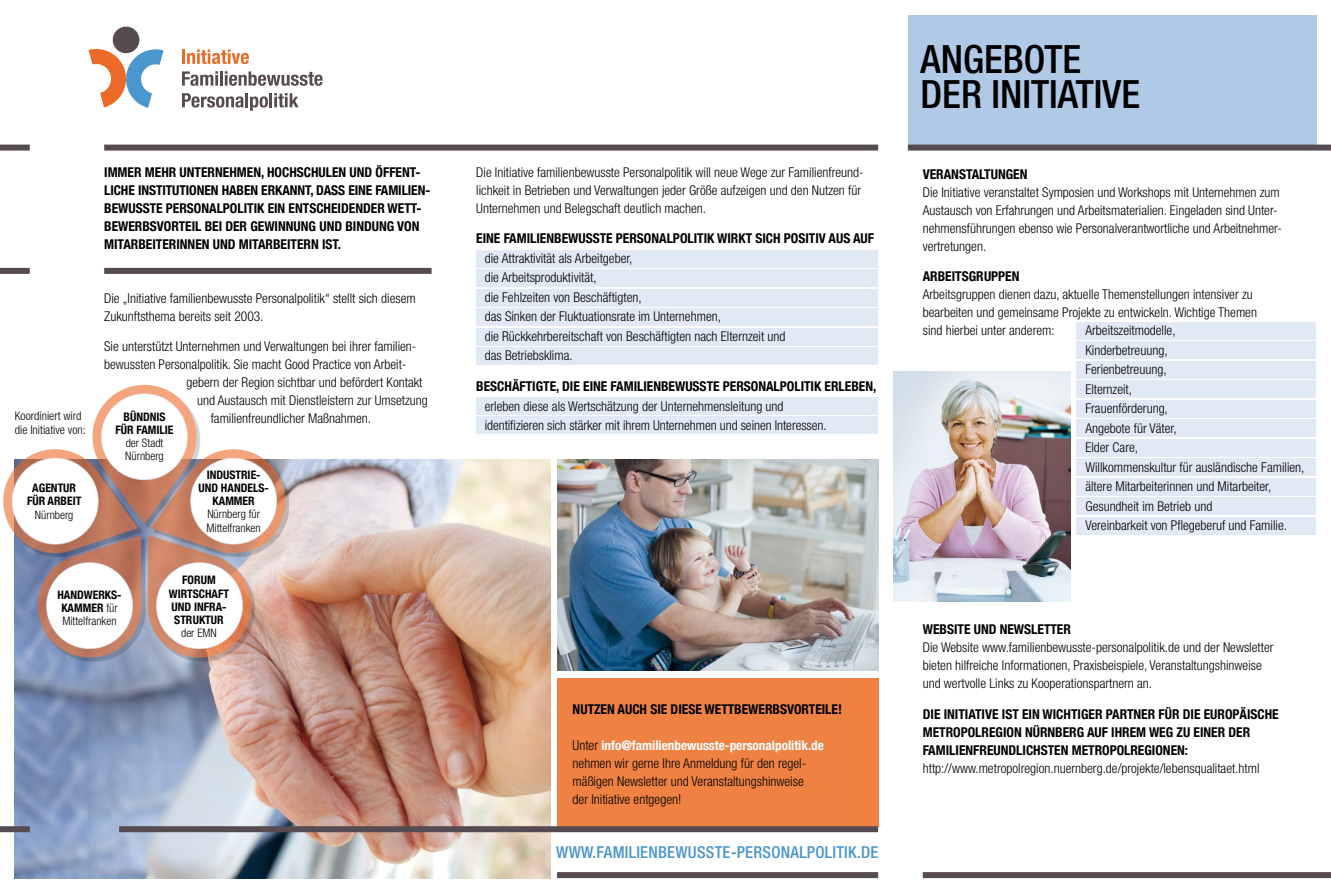
<style>
.page{position:relative;width:1331px;height:893px;background:#fff}
.page>*{position:absolute;margin:0;border:0;box-sizing:border-box;transform-origin:0 0}
.t1{font:500 condensed 39px/34.5px "Helvetica Neue";color:#000}
.t2{font:500 condensed 16.5px "Helvetica Neue";letter-spacing:.015em;color:#4a96cd}
.t3{font:300 condensed 13.5px/19.5px "Helvetica Neue";color:#000}
.t4{font:700 condensed 13.5px/18px "Helvetica Neue";color:#000}
.t5{font:700 condensed 13.2px "Helvetica Neue";color:#fff}
.t6{font:300 condensed 12px/13.5px "Helvetica Neue";color:#000}
.t7{font:700 condensed 11.7px/13.2px "Helvetica Neue";color:#000;text-align:center}
.t8{font:300 condensed 11.7px/13.2px "Helvetica Neue";color:#000}
.s1{font-weight:300}
.s2{font-weight:300;font-size:13.5px;color:#000}
</style>
<div class="page">
<div style="left:476px;top:250px;width:402px;height:17px;background:#e1e9f5"></div>
<div style="left:476px;top:270px;width:402px;height:17px;background:#e1e9f5"></div>
<div style="left:476px;top:309px;width:402px;height:17px;background:#e1e9f5"></div>
<div style="left:476px;top:347px;width:402px;height:17px;background:#e1e9f5"></div>
<div style="left:476px;top:289px;width:402px;height:17px;background:#e1e9f5"></div>
<div style="left:476px;top:328px;width:402px;height:17px;background:#e1e9f5"></div>
<img style="left:15px;top:459px;width:536px;height:419px">
<div style="left:557px;top:678px;width:321px;height:148px;background:#ef8243"></div>
<div style="left:908px;top:15px;width:408px;height:130px;background:#b0c9e6"></div>
<div style="left:1077px;top:322px;width:239px;height:17px;background:#e1e9f5"></div>
<div style="left:1077px;top:342px;width:239px;height:17px;background:#e1e9f5"></div>
<div style="left:1077px;top:381px;width:239px;height:17px;background:#e1e9f5"></div>
<div style="left:1077px;top:420px;width:239px;height:17px;background:#e1e9f5"></div>
<div style="left:1077px;top:498px;width:239px;height:17px;background:#e1e9f5"></div>
<div style="left:1077px;top:361px;width:239px;height:17px;background:#e1e9f5"></div>
<div style="left:1077px;top:400px;width:239px;height:17px;background:#e1e9f5"></div>
<div style="left:1077px;top:439px;width:239px;height:17px;background:#e1e9f5"></div>
<div style="left:1077px;top:478px;width:239px;height:17px;background:#e1e9f5"></div>
<div style="left:1077px;top:459px;width:239px;height:17px;background:#e1e9f5"></div>
<div style="left:1077px;top:517px;width:239px;height:17px;background:#e1e9f5"></div>
<div style="left:476px;top:417px;width:402px;height:17px;background:#e1e9f5"></div>
<div style="left:476px;top:397px;width:402px;height:17px;background:#e1e9f5"></div>
<img style="left:557px;top:459px;width:321px;height:212px">
<img style="left:893px;top:371px;width:177px;height:230px">
<div style="left:104px;top:145px;width:774px;height:6px;background:#574b52"></div>
<div style="left:0;top:145px;width:30px;height:6px;background:#574b52"></div>
<div style="left:908px;top:145px;width:423px;height:6px;background:#574b52"></div>
<div style="left:923px;top:872px;width:408px;height:6px;background:#574b52"></div>
<div style="left:104px;top:268px;width:328px;height:6px;background:#574b52"></div>
<div style="left:0;top:268px;width:30px;height:6px;background:#574b52"></div>
<div style="left:557px;top:872px;width:321px;height:6px;background:#574b52"></div>
<div style="left:119px;top:826px;width:759px;height:6px;background:#574b52"></div>
<div style="left:0;top:826px;width:30px;height:6px;background:#574b52"></div>
<svg style="left:3px;top:384px;width:290px;height:277px"></svg>
<svg style="left:182px;top:93px;width:62px;height:15px"></svg>
<hr style="left:245px;top:93px;width:3px;height:14px;background:#574b52">
<svg style="left:250px;top:93px;width:49px;height:18px"></svg>
<svg style="left:182px;top:71px;width:36px;height:15px"></svg>
<hr style="left:220px;top:71px;width:3px;height:15px;background:#574b52">
<svg style="left:225px;top:71px;width:98px;height:15px"></svg>
<hr style="left:182px;top:50px;width:3px;height:14px;background:#eb6a27">
<svg style="left:187px;top:50px;width:62px;height:14px"></svg>
<svg style="left:89px;top:46px;width:75px;height:62px"></svg>
<div style="left:113px;top:27px;width:26px;height:26px;background:#574b52;border-radius:50%"></div>
<p class="t6" style="left:15px;top:409px;width:72px">Koordiniert wird die Initiative von:</p>
<p class="t7" style="left:27px;top:481px;width:56px">AGENTUR<br>FÜR ARBEIT</p>
<p class="t8" style="left:35px;top:508px;width:40px">Nürnberg</p>
<p class="t4" style="left:104px;top:162px;width:9px">IMMER</p>
<p class="t4" style="left:145px;top:162px;width:43px">MEHRUNTERNE</p>
<p class="t4" style="left:229px;top:162px;width:97px">HMEN, HOCHSCHULEN</p>
<p class="t4" style="left:350px;top:162px;width:9px">UND</p>
<p class="t4" style="left:376px;top:162px;width:15px">ÖFFENT</p>
<p class="t4" style="left:416px;top:162px;width:6px">-</p>
<p class="t4" style="left:104px;top:180px;width:41px">LICHEINSTITUTIONEN</p>
<p class="t4" style="left:222px;top:180px;width:23px">HABEN</p>
<p class="t4" style="left:104px;top:180px;width:328px;text-indent:157px">ERKANNT, DASS EINE FAMILIEN-BEWUSSTE PERSONALPOLITIK EIN ENTSCHEIDENDER WETT-BEWERBSVORTEIL BEI DER GEWINNUNG UND BINDUNG VON MITARBEITERINNEN UND MITARBEITERN IST.</p>
<p class="t3" style="left:104px;top:289px;width:313px;line-height:18px">Die „Initiative familienbewusste Personalpolitik“ stellt sich diesem<br>Zukunftsthema bereits seit 2003.</p>
<p class="t3" style="left:104px;top:337px;width:314px">Sie unterstützt Unternehmen und Verwaltungen bei ihrer familien-</p>
<p class="t3" style="left:104px;top:355px;width:304px">bewussten Personalpolitik. Sie macht Good Practice von Arbeit-</p>
<p class="t3" style="left:186px;top:373px;width:238px">gebern der Region sichtbar und befördert Kontakt</p>
<p class="t3" style="left:197px;top:391px;width:232px">und Austausch mit Dienstleistern zur Umsetzung</p>
<p class="t3" style="left:211px;top:409px;width:162px">familienfreundlicher Maßnahmen.</p>
<p class="t7" style="left:116px;top:409px;width:60px">BÜNDNIS<br>FÜR FAMILIE</p>
<p class="t8" style="left:125px;top:436px;width:40px">der Stadt<br>Nürnberg</p>
<p class="t7" style="left:198px;top:467px;width:72px">INDUSTRIE-<br>UND HANDELS-<br>KAMMER</p>
<p class="t8" style="left:207px;top:508px;width:56px">Nürnberg für<br>Mittelfranken</p>
<p class="t7" style="left:57px;top:587px;width:66px">HANDWERKS-<br>KAMMER <span class="s1">für<br>Mittelfranken</span></p>
<p class="t7" style="left:169px;top:573px;width:62px">FORUM<br>WIRTSCHAFT<br>UND INFRA-<br>STRUKTUR</p>
<p class="t8" style="left:181px;top:626px;width:37px">der EMN</p>
<p class="t3" style="left:476px;top:163px;width:389px;line-height:18px">Die Initiative familienbewusste Personalpolitik will neue Wege zur Familienfreund&shy;lichkeit in Betrieben und Verwaltungen jeder Größe aufzeigen und den Nutzen für<br>Unternehmen und Belegschaft deutlich machen.</p>
<p class="t4" style="left:476px;top:229px;width:399px">EINE FAMILIENBEWUSSTE PERSONALPOLITIK WIRKT SICH POSITIV AUS AUF</p>
<p class="t3" style="left:485px;top:248px;width:302px">die Attraktivität als Arbeitgeber,<br>die Arbeitsproduktivität,<br>die Fehlzeiten von Beschäftigten,<br>das Sinken der Fluktuationsrate im Unternehmen,<br>die Rückkehrbereitschaft von Beschäftigten nach Elternzeit und das Betriebsklima.</p>
<p class="t4" style="left:476px;top:376px;width:402px">BESCHÄFTIGTE, DIE EINE FAMILIENBEWUSSTE PERSONALPOLITIK ERLEBEN,</p>
<p class="t3" style="left:485px;top:396px;width:343px">erleben diese als Wertschätzung der Unternehmensleitung und identifizieren sich stärker mit ihrem Unternehmen und seinen Interessen.</p>
<p class="t4" style="left:573px;top:699px;width:271px">NUTZEN AUCH SIE DIESE WETTBEWERBSVORTEILE!</p>
<p class="t5" style="left:573px;top:734px;width:253px"><span class="s2">Unter</span> INFO@FAMILIENBEWUSSTE-PERSONALPOLITIK.DE</p>
<p class="t3" style="left:573px;top:754px;width:235px;line-height:18px">nehmen wir gerne Ihre Anmeldung für den regel&shy;mäßigen Newsletter und Veranstaltungshinweise der Initiative entgegen!</p>
<p class="t2" style="left:556px;top:842px;width:324px">WWW.FAMILIENBEWUSSTE-PERSONALPOLITIK.DE</p>
<h1 class="t1" style="left:921px;top:42px;width:221px">ANGEBOTE<br>DER INITIATIVE</h1>
<p class="t4" style="left:923px;top:164px;width:106px">VERANSTALTUNGEN</p>
<p class="t3" style="left:923px;top:183px;width:361px;line-height:18px">Die Initiative veranstaltet Symposien und Workshops mit Unternehmen zum Austausch von Erfahrungen und Arbeitsmaterialien. Eingeladen sind Unter&shy;nehmensführungen ebenso wie Personalverantwortliche und Arbeitnehmer&shy;vertretungen.</p>
<p class="t4" style="left:923px;top:267px;width:98px">ARBEITSGRUPPEN</p>
<p class="t3" style="left:923px;top:286px;width:336px;line-height:18px">Arbeitsgruppen dienen dazu, aktuelle Themenstellungen intensiver zu bearbeiten und gemeinsame Projekte zu entwickeln. Wichtige Themen sind hierbei unter anderem:</p>
<p class="t3" style="left:1085px;top:320px;width:221px">Arbeitszeitmodelle,<br>Kinderbetreuung,<br>Ferienbetreuung,<br>Elternzeit,<br>Frauenförderung,<br>Angebote für Väter,<br>Elder Care,<br>Willkommenskultur für ausländische Familien, ältere Mitarbeiterinnen und Mitarbeiter,<br>Gesundheit im Betrieb und<br>Vereinbarkeit von Pflegeberuf und Familie.</p>
<p class="t4" style="left:923px;top:619px;width:150px">WEBSITE UND NEWSLETTER</p>
<p class="t3" style="left:923px;top:638px;width:352px;line-height:18px">Die Website www.familienbewusste-personalpolitik.de und der Newsletter bieten hilfreiche Informationen, Praxisbeispiele, Veranstaltungshinweise und wertvolle Links zu Kooperationspartnern an.</p>
<p class="t4" style="left:923px;top:704px;width:357px">DIE INITIATIVE IST EIN WICHTIGER PARTNER FÜR DIE EUROPÄISCHE<br>METROPOLREGION NÜRNBERG AUF IHREM WEG ZU EINER DER<br>FAMILIENFREUNDLICHSTEN METROPOLREGIONEN:</p>
<p class="t3" style="left:923px;top:758px;width:338px">http://www.metropolregion.nuernberg.de/projekte/lebensqualitaet.html</p>
</div>
